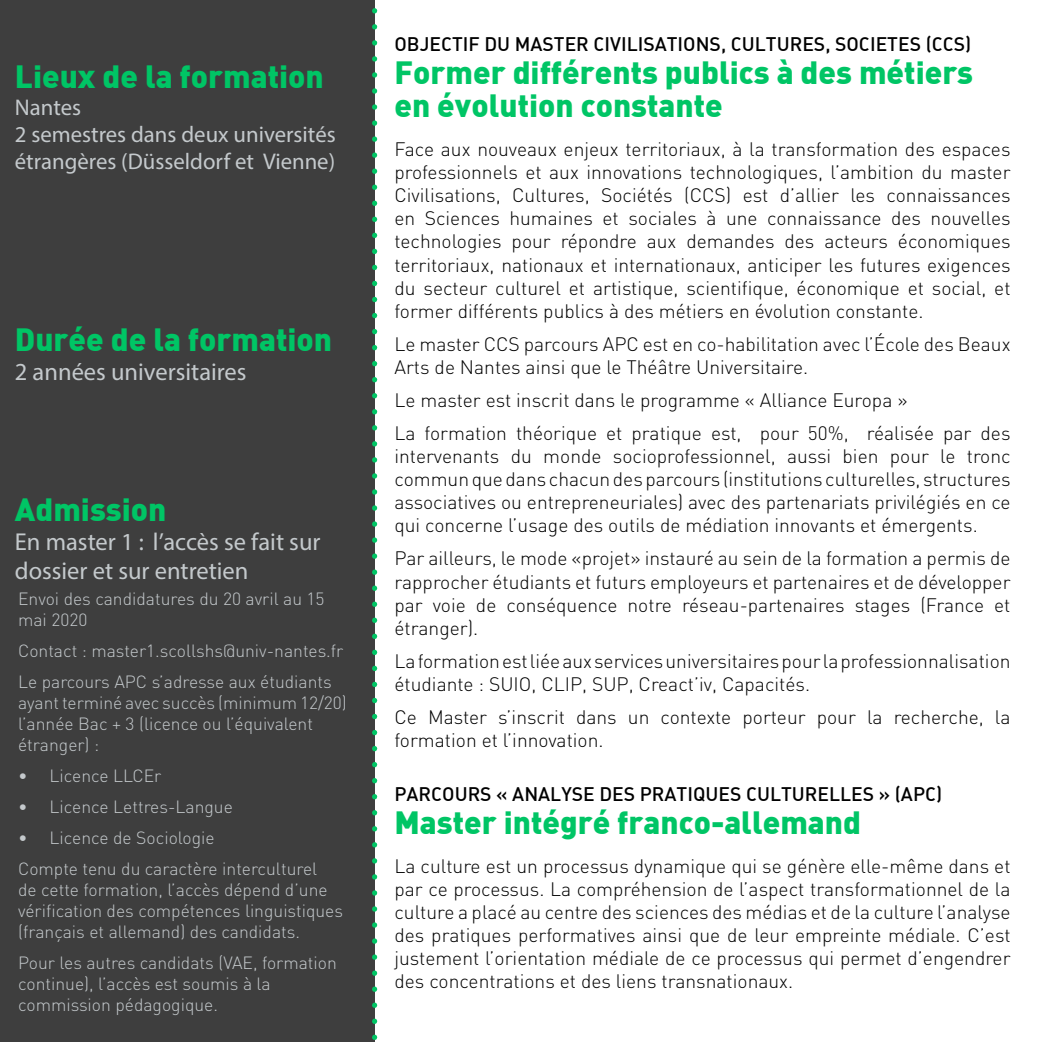
<style>
.page{position:relative;width:1042px;height:1042px;background:#fff}
.page>*{position:absolute;margin:0;border:0;box-sizing:border-box;transform-origin:0 0}
.t1{font:900 31.5px/33.2px "DIN";color:#00c565}
.t2{font:24.5px/29.4px "Myriad Pro";color:#c4c9cc}
.t3{font:22.75px/27.3px "Myriad Pro";color:#c4c9cc}
.t4{font:300 19.25px/23.1px "DIN";color:#000;text-align:justify}
.t5{font:500 19.25px "DIN Alternate";color:#000}
.t6{font:300 17.5px/21px "DIN";color:#c4c9cc}
</style>
<div class="page">
<div style="left:0;top:0;width:375px;height:1042px;background:#3e3e3e"></div>
<svg style="left:372px;top:8px;width:5px;height:1032px"></svg>
<h1 class="t1" style="left:15px;top:58px;width:310px">Lieux de la formation</h1>
<p class="t3" style="left:15px;top:93px;width:322px">Nantes<br>2 semestres dans deux universités étrangères (Düsseldorf et Vienne)</p>
<h1 class="t1" style="left:15px;top:321px;width:319px">Durée de la formation</h1>
<p class="t2" style="left:15px;top:357px;width:233px">2 années universitaires</p>
<h1 class="t1" style="left:15px;top:491px;width:153px">Admission</h1>
<p class="t2" style="left:15px;top:527px;width:307px">En master 1 : l’accès se fait sur dossier et sur entretien</p>
<p class="t6" style="left:18px;top:588px;width:308px">Envoi des candidatures du 20 avril au 15 mai 2020</p>
<p class="t6" style="left:18px;top:635px;width:327px;line-height:31px">Contact : master1.scollshs@univ-nantes.fr<br>Le parcours APC s’adresse aux étudiants</p>
<p class="t6" style="left:18px;top:692px;width:330px">ayant terminé avec succès (minimum 12/20) l’année Bac + 3 (licence ou l’équivalent étranger) :</p>
<p class="t6" style="left:18px;top:765px;width:145px">• Licence LLCEr</p>
<p class="t6" style="left:18px;top:796px;width:216px">• Licence Lettres-Langue</p>
<p class="t6" style="left:18px;top:822px;width:301px;line-height:31px">• Licence de Sociologie<br>Compte tenu du caractère interculturel</p>
<p class="t6" style="left:18px;top:879px;width:326px">de cette formation, l’accès dépend d’une vérification des compétences linguistiques (français et allemand) des candidats.</p>
<p class="t6" style="left:18px;top:952px;width:320px">Pour les autres candidats (VAE, formation continue), l’accès est soumis à la commission pédagogique.</p>
<p class="t5" style="left:394px;top:31px;width:578px">OBJECTIF DU MASTER CIVILISATIONS, CULTURES, SOCIETES (CCS)</p>
<h1 class="t1" style="left:394px;top:54px;width:580px">Former différents publics à des métiers en évolution constante</h1>
<p class="t4" style="left:394px;top:137px;width:618px">Face aux nouveaux enjeux territoriaux, à la transformation des espaces professionnels et aux innovations technologiques, l’ambition du master Civilisations, Cultures, Sociétés (CCS) est d’allier les connaissances en Sciences humaines et sociales à une connaissance des nouvelles technologies pour répondre aux demandes des acteurs économiques territoriaux, nationaux et internationaux, anticiper les futures exigences du secteur culturel et artistique, scientifique, économique et social, et former différents publics à des métiers en évolution constante.</p>
<p class="t4" style="left:394px;top:332px;width:617px">Le master CCS parcours APC est en co-habilitation avec l’École des Beaux<br>Arts de Nantes ainsi que le Théâtre Universitaire.</p>
<p class="t4" style="left:394px;top:383px;width:617px;line-height:33.1px">Le master est inscrit dans le programme « Alliance Europa »<br>La formation théorique et pratique est, pour 50%, réalisée par des</p>
<p class="t4" style="left:394px;top:444px;width:617px">intervenants du monde socioprofessionnel, aussi bien pour le tronc commun que dans chacun des parcours (institutions culturelles, structures associatives ou entrepreneuriales) avec des partenariats privilégiés en ce qui concerne l’usage des outils de médiation innovants et émergents.</p>
<p class="t4" style="left:394px;top:547px;width:618px">Par ailleurs, le mode «projet» instauré au sein de la formation a permis de rapprocher étudiants et futurs employeurs et partenaires et de développer par voie de conséquence notre réseau-partenaires stages (France et étranger).</p>
<p class="t4" style="left:394px;top:649px;width:617px">La formation est liée aux services universitaires pour la professionnalisation étudiante : SUIO, CLIP, SUP, Creact’iv, Capacités.</p>
<p class="t4" style="left:394px;top:705px;width:617px">Ce Master s’inscrit dans un contexte porteur pour la recherche, la formation et l’innovation.</p>
<p class="t5" style="left:394px;top:781px;width:549px">PARCOURS « ANALYSE DES PRATIQUES CULTURELLES » (APC)</p>
<h1 class="t1" style="left:394px;top:804px;width:468px">Master intégré franco-allemand</h1>
<p class="t4" style="left:394px;top:854px;width:617px">La culture est un processus dynamique qui se génère elle-même dans et par ce processus. La compréhension de l’aspect transformationnel de la culture a placé au centre des sciences des médias et de la culture l’analyse des pratiques performatives ainsi que de leur empreinte médiale. C’est justement l’orientation médiale de ce processus qui permet d’engendrer des concentrations et des liens transnationaux.</p>
</div>
